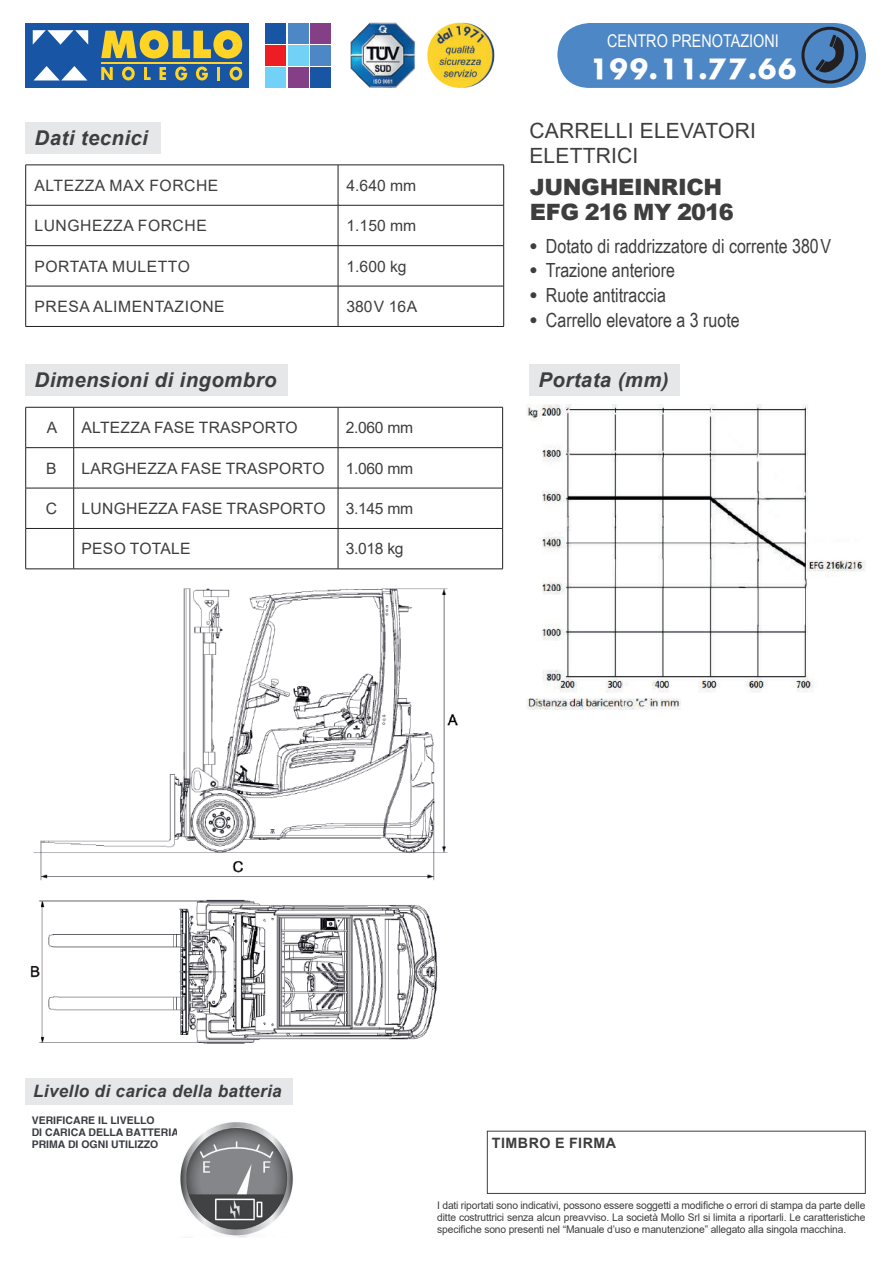
<style>
.page{position:relative;width:893px;height:1263px;background:#fff}
.page>*{position:absolute;margin:0;border:0;box-sizing:border-box;transform-origin:0 0}
.t1{font:27.3px "Futura ICG Bold";color:#fff}
.t2{font:900 22.5px/25px "Arial";letter-spacing:-.015em;color:#3e3e3f}
.t3{font:21px/25.2px "Arial";letter-spacing:.01em;color:#3e3e3f}
.t4{font:italic 700 20.4px "Arial";letter-spacing:.02em;color:#3e3e3f}
.t5{font:19.5px "Arial Narrow";color:#3e3e3f}
.t6{font:17.55px "Arial Narrow";color:#fff}
.t7{font:italic 700 17.1px "Arial";letter-spacing:.02em;color:#3e3e3f}
.t8{font:15.6px "Arial";letter-spacing:.015em;color:#3e3e3f}
.t9{font:15.6px "Arial";letter-spacing:.035em;color:#3e3e3f}
.t10{font:700 14.25px "Arial";letter-spacing:.035em;color:#3e3e3f}
.t11{font:10.5px/12px "Arial";letter-spacing:-.015em;color:#3e3e3f;text-align:justify}
.t12{font:700 10.5px/12px "Helvetica cyr";color:#3a3c41}
</style>
<div class="page">
<img style="left:526px;top:405px;width:340px;height:305px">
<hr style="left:26px;top:165px;width:312px;height:1px;background:#231f20">
<hr style="left:25px;top:165px;width:1px;height:40px;background:#231f20">
<hr style="left:338px;top:165px;width:166px;height:1px;background:#231f20">
<hr style="left:338px;top:165px;width:1px;height:40px;background:#231f20">
<hr style="left:503px;top:165px;width:1px;height:40px;background:#231f20">
<hr style="left:26px;top:205px;width:312px;height:1px;background:#231f20">
<hr style="left:25px;top:205px;width:1px;height:40px;background:#231f20">
<hr style="left:338px;top:205px;width:166px;height:1px;background:#231f20">
<hr style="left:338px;top:205px;width:1px;height:40px;background:#231f20">
<hr style="left:503px;top:205px;width:1px;height:40px;background:#231f20">
<hr style="left:26px;top:245px;width:312px;height:1px;background:#231f20">
<hr style="left:25px;top:246px;width:1px;height:40px;background:#231f20">
<hr style="left:338px;top:245px;width:166px;height:1px;background:#231f20">
<hr style="left:338px;top:246px;width:1px;height:40px;background:#231f20">
<hr style="left:26px;top:286px;width:312px;height:1px;background:#231f20">
<hr style="left:25px;top:286px;width:1px;height:40px;background:#231f20">
<hr style="left:338px;top:286px;width:165px;height:1px;background:#231f20">
<hr style="left:338px;top:286px;width:1px;height:40px;background:#231f20">
<hr style="left:26px;top:326px;width:312px;height:1px;background:#231f20">
<hr style="left:338px;top:326px;width:166px;height:1px;background:#231f20">
<hr style="left:503px;top:246px;width:1px;height:40px;background:#231f20">
<hr style="left:503px;top:286px;width:1px;height:40px;background:#231f20">
<div style="left:26px;top:122px;width:135px;height:32px;background:#e6e7e9"></div>
<div style="left:557px;top:22px;width:310px;height:67px;background:#4d87c6;border-radius:33px"></div>
<div style="left:556px;top:22px;width:311px;height:67px;border:1px solid #fff;border-radius:33px"></div>
<svg style="left:815px;top:34px;width:34px;height:44px"></svg>
<div style="left:801px;top:27px;width:57px;height:57px;border:3px solid #231f20;border-radius:50%"></div>
<img style="left:350px;top:23px;width:65px;height:65px">
<div style="left:266px;top:23px;width:20px;height:20px;background:#1855a4"></div>
<div style="left:310px;top:67px;width:21px;height:21px;background:#1855a4"></div>
<div style="left:288px;top:23px;width:21px;height:20px;background:#4d87c6"></div>
<div style="left:310px;top:45px;width:21px;height:21px;background:#4d87c6"></div>
<div style="left:310px;top:23px;width:21px;height:20px;background:#843f87"></div>
<div style="left:288px;top:67px;width:21px;height:21px;background:#843f87"></div>
<div style="left:288px;top:45px;width:21px;height:21px;background:#72d1f6"></div>
<div style="left:266px;top:67px;width:20px;height:21px;background:#72d1f6"></div>
<div style="left:266px;top:45px;width:20px;height:21px;background:#ee1d23"></div>
<div style="left:26px;top:23px;width:223px;height:65px;background:#1855a4"></div>
<svg style="left:101px;top:30px;width:141px;height:29px"></svg>
<svg style="left:101px;top:67px;width:12px;height:13px"></svg>
<svg style="left:122px;top:67px;width:13px;height:13px"></svg>
<svg style="left:144px;top:67px;width:7px;height:13px"></svg>
<svg style="left:159px;top:67px;width:7px;height:13px"></svg>
<svg style="left:175px;top:67px;width:12px;height:13px"></svg>
<svg style="left:196px;top:67px;width:12px;height:13px"></svg>
<svg style="left:217px;top:67px;width:3px;height:13px"></svg>
<svg style="left:230px;top:67px;width:12px;height:13px"></svg>
<hr style="left:101px;top:62px;width:141px;height:1px;background:#ffd424">
<svg style="left:34px;top:66px;width:53px;height:14px"></svg>
<svg style="left:33px;top:30px;width:55px;height:15px"></svg>
<img style="left:427px;top:22px;width:68px;height:66px">
<div style="left:529px;top:365px;width:151px;height:31px;background:#e6e7e9"></div>
<div style="left:26px;top:365px;width:262px;height:31px;background:#e6e7e9"></div>
<hr style="left:26px;top:407px;width:48px;height:1px;background:#231f20">
<hr style="left:25px;top:407px;width:1px;height:40px;background:#231f20">
<hr style="left:74px;top:407px;width:264px;height:1px;background:#231f20">
<hr style="left:73px;top:407px;width:1px;height:40px;background:#231f20">
<hr style="left:338px;top:407px;width:165px;height:1px;background:#231f20">
<hr style="left:338px;top:407px;width:1px;height:40px;background:#231f20">
<hr style="left:502px;top:407px;width:1px;height:40px;background:#231f20">
<hr style="left:26px;top:447px;width:48px;height:1px;background:#231f20">
<hr style="left:25px;top:448px;width:1px;height:40px;background:#231f20">
<hr style="left:74px;top:447px;width:264px;height:1px;background:#231f20">
<hr style="left:73px;top:448px;width:1px;height:40px;background:#231f20">
<hr style="left:338px;top:447px;width:165px;height:1px;background:#231f20">
<hr style="left:338px;top:448px;width:1px;height:40px;background:#231f20">
<hr style="left:502px;top:448px;width:1px;height:40px;background:#231f20">
<hr style="left:26px;top:488px;width:48px;height:1px;background:#231f20">
<hr style="left:25px;top:488px;width:1px;height:40px;background:#231f20">
<hr style="left:74px;top:488px;width:264px;height:1px;background:#231f20">
<hr style="left:73px;top:488px;width:1px;height:40px;background:#231f20">
<hr style="left:338px;top:488px;width:165px;height:1px;background:#231f20">
<hr style="left:338px;top:488px;width:1px;height:40px;background:#231f20">
<hr style="left:26px;top:528px;width:48px;height:1px;background:#231f20">
<hr style="left:25px;top:529px;width:1px;height:40px;background:#231f20">
<hr style="left:74px;top:528px;width:264px;height:1px;background:#231f20">
<hr style="left:73px;top:529px;width:1px;height:40px;background:#231f20">
<hr style="left:338px;top:528px;width:165px;height:1px;background:#231f20">
<hr style="left:338px;top:529px;width:1px;height:40px;background:#231f20">
<hr style="left:502px;top:529px;width:1px;height:40px;background:#231f20">
<hr style="left:26px;top:569px;width:48px;height:1px;background:#231f20">
<hr style="left:74px;top:569px;width:264px;height:1px;background:#231f20">
<hr style="left:338px;top:569px;width:165px;height:1px;background:#231f20">
<hr style="left:502px;top:488px;width:1px;height:40px;background:#231f20">
<div style="left:26px;top:1078px;width:267px;height:26px;background:#e6e7e9"></div>
<img style="left:180px;top:1122px;width:113px;height:116px">
<div style="left:487px;top:1131px;width:379px;height:63px;border:1px solid #3e3e3f"></div>
<img style="left:30px;top:899px;width:408px;height:145px">
<img style="left:33px;top:588px;width:425px;height:293px">
<h3 class="t4" style="left:35px;top:124px;width:115px">Dati tecnici</h3>
<h3 class="t9" style="left:34px;top:175px;width:185px">ALTEZZA MAX FORCHE</h3>
<h3 class="t8" style="left:347px;top:175px;width:71px">4.640 mm</h3>
<h3 class="t9" style="left:34px;top:215px;width:174px">LUNGHEZZA FORCHE</h3>
<h3 class="t8" style="left:347px;top:215px;width:71px">1.150 mm</h3>
<h3 class="t9" style="left:34px;top:255px;width:157px">PORTATA MULETTO</h3>
<h3 class="t8" style="left:347px;top:255px;width:62px">1.600 kg</h3>
<h3 class="t8" style="left:34px;top:296px;width:12px">pre</h3>
<h3 class="t8" style="left:68px;top:296px;width:62px">sa alimentaz</h3>
<h3 class="t8" style="left:185px;top:296px;width:18px">ione</h3>
<h3 class="t8" style="left:347px;top:296px;width:72px">380V 16A</h3>
<h3 class="t6" style="left:607px;top:28px;width:173px">Centro prenotazioni</h3>
<h1 class="t1" style="left:588px;top:50px;width:211px">199.11.77.66</h1>
<h3 class="t3" style="left:529px;top:118px;width:224px">CARRELLI ELEVATORI<br>ELETTRI CI</h3>
<h2 class="t2" style="left:530px;top:174px;width:206px">JUNGHEINRICH<br>EFG 216 MY 2016</h2>
<h3 class="t5" style="left:529px;top:232px;width:303px"><sup>●</sup> Dotato di raddrizzatore di corrente 380V</h3>
<h3 class="t5" style="left:529px;top:256px;width:147px"><sup>●</sup> Trazione anteriore</h3>
<h3 class="t5" style="left:529px;top:281px;width:138px"><sup>●</sup> Ruote antitraccia</h3>
<h3 class="t5" style="left:529px;top:305px;width:212px"><sup>●</sup> Carrello elevatore a 3 ruote</h3>
<h3 class="t4" style="left:35px;top:366px;width:243px">Dimensioni di ingombro</h3>
<h3 class="t4" style="left:538px;top:366px;width:132px">Portata (mm)</h3>
<h3 class="t8" style="left:47px;top:417px;width:12px">A</h3>
<h3 class="t8" style="left:82px;top:417px;width:218px">ALTEZZA FASE TRASPORTO</h3>
<h3 class="t8" style="left:346px;top:417px;width:69px">2.060 mm</h3>
<h3 class="t8" style="left:46px;top:457px;width:12px">B</h3>
<h3 class="t8" style="left:82px;top:457px;width:245px">LARGHEZZA FASE TRASPORTO</h3>
<h3 class="t8" style="left:346px;top:457px;width:69px">1.060 mm</h3>
<h3 class="t8" style="left:46px;top:498px;width:13px">C</h3>
<h3 class="t8" style="left:82px;top:498px;width:245px">LUNGHEZZA FASE TRASPORTO</h3>
<h3 class="t8" style="left:346px;top:498px;width:69px">3.145 mm</h3>
<h3 class="t8" style="left:82px;top:538px;width:110px">PESO TOTALE</h3>
<h3 class="t8" style="left:346px;top:538px;width:59px">3.018 kg</h3>
<h3 class="t7" style="left:33px;top:1079px;width:250px">Livello di carica della batteria</h3>
<p class="t12" style="left:32px;top:1114px;width:149px">VERIFICARE IL LIVELLO<br>DI CARICA DELLA BATTERIA<br>PRIMA DI OGNI UTILIZZO</p>
<h3 class="t10" style="left:492px;top:1132px;width:126px">TIMBRO E FIRMA</h3>
<p class="t11" style="left:437px;top:1200px;width:430px">I dati riportati sono indicativi, possono essere soggetti a modifiche o errori di stampa da parte delle ditte costruttrici senza alcun preavviso. La società Mollo Srl si limita a riportarli. Le caratteristiche specifiche sono presenti nel “Manuale d’uso e manutenzione” allegato alla singola macchina.</p>
</div>
